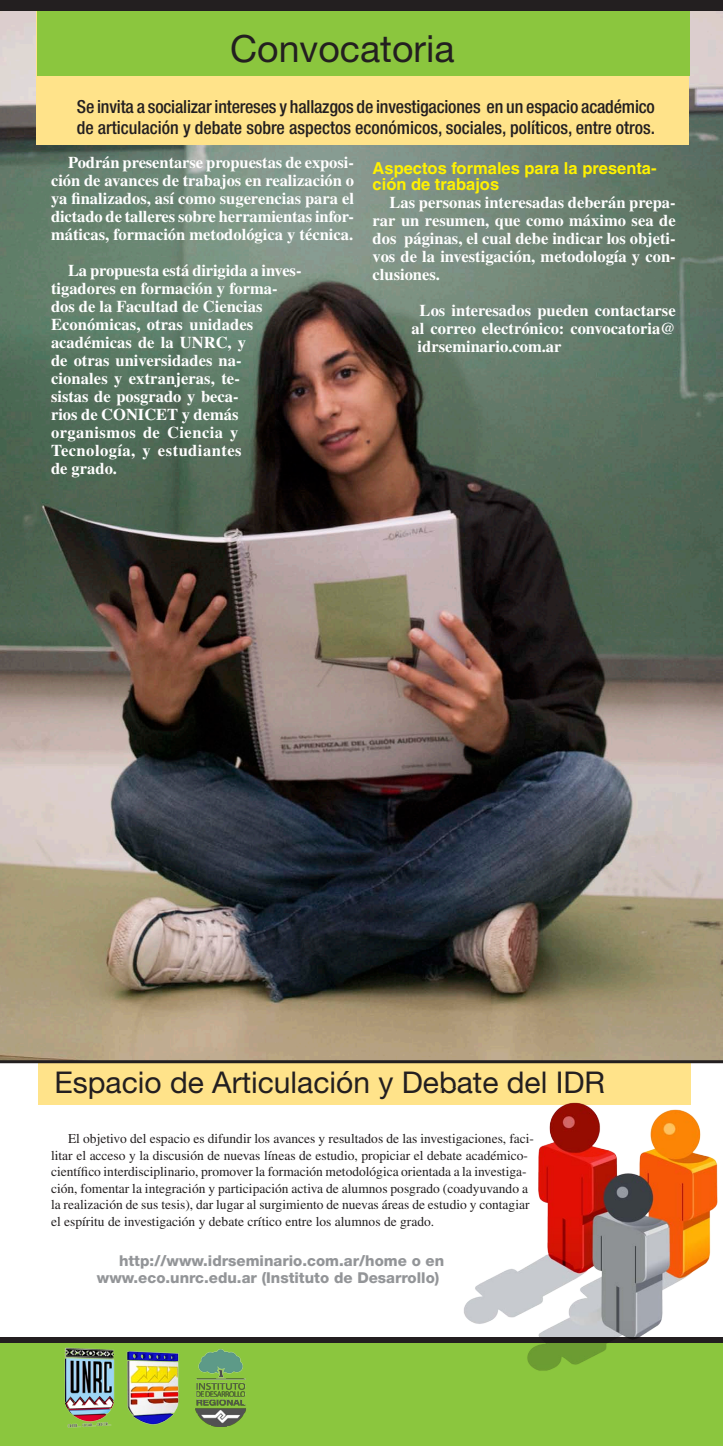
<style>
.page{position:relative;width:723px;height:1446px;background:#fff}
.page>*{position:absolute;margin:0;border:0;box-sizing:border-box;transform-origin:0 0}
.TITULO_NOTA{font:37.5px "Helvetica Neue LT Pro";color:#231f20}
.TITULO_NOTA-2{font:30px "Helvetica Neue LT Pro";color:#231f20}
.Bajada{font:500 condensed 18px/21.6px "Helvetica Neue LT Pro";letter-spacing:-.01em;color:#231f20}
.t1{font:700 16.5px/18px "Times";color:#fff;text-align:justify}
.subtitulo{font:700 16.5px/16.5px "Helvetica";color:#fff101}
.super_remarcado{font:800 15px "Helvetica Neue LT Pro";color:#939598}
.t2{font:13.5px/16.5px "Times";color:#231f20}
</style>
<div class="page">
<img style="left:0;top:11px;width:722px;height:1049px">
<div style="left:37px;top:1px;width:652px;height:144px;background:#ffe38a"></div>
<div style="left:37px;top:5px;width:653px;height:71px;background:#8bc63e"></div>
<div style="left:38px;top:1062px;width:653px;height:42px;background:#ffe38a"></div>
<hr style="left:0;top:1060px;width:723px;height:3px;background:#231f20">
<div style="left:0;top:0;width:722px;height:11px;background:#231f20"></div>
<div style="left:0;top:1342px;width:723px;height:103px;background:#8bc63e"></div>
<div style="left:0;top:1337px;width:723px;height:5px;background:#231f20"></div>
<img style="left:195px;top:1349px;width:52px;height:77px">
<img style="left:64px;top:1347px;width:51px;height:81px">
<img style="left:126px;top:1351px;width:53px;height:74px">
<img style="left:442px;top:1102px;width:281px;height:269px">
<p class="TITULO_NOTA" style="left:230px;top:26px;width:226px">Convocatoria</p>
<p class="Bajada" style="left:77px;top:95px;width:580px">Se invita a socializar intereses y hallazgos de investigaciones en un espacio académico de articulación y debate sobre aspectos económicos, sociales, políticos, entre otros.</p>
<p class="t1" style="left:51px;top:153px;width:304px;text-indent:17px">Podrán presentarse propuestas de exposi&shy;ción de avances de trabajos en realización o ya finalizados, así como sugerencias para el dictado de talleres sobre herramientas infor&shy;máticas, formación metodológica y técnica.</p>
<p class="t1" style="left:51px;top:261px;width:252px;text-align:left;text-indent:17px">La propuesta está dirigida a inves&shy;tigadores en formación y forma&shy;dos de la Facultad de Ciencias<br>Económicas, otras unidades académicas de la UNRC, y<br>de otras universidades na&shy;cionales y extranjeras, te-<br>sistas de posgrado y beca-<br>rios de CONICET y demás organismos de Ciencia y<br>Tecnología, y estudiantes<br>de grado.</p>
<p class="subtitulo" style="left:373px;top:159px;width:285px">Aspectos formales para la presenta&shy;ción de trabajos</p>
<p class="t1" style="left:373px;top:193px;width:305px;text-indent:17px">Las personas interesadas deberán prepa&shy;rar un resumen, que como máximo sea de dos páginas, el cual debe indicar los objeti&shy;vos de la investigación, metodología y con&shy;clusiones.</p>
<p class="t1" style="left:420px;top:301px;width:257px">Los interesados pueden contactarse</p>
<p class="t1" style="left:412px;top:319px;width:265px">al correo electrónico: convocatoria@</p>
<p class="t1" style="left:418px;top:337px;width:145px">idrseminario.com.ar</p>
<p class="TITULO_NOTA-2" style="left:54px;top:1065px;width:552px">Espacio de Articulación y Debate del IDR</p>
<p class="t2" style="left:51px;top:1130px;width:485px;text-indent:17px">El objetivo del espacio es difundir los avances y resultados de las investigaciones, faci&shy;litar el acceso y la discusión de nuevas líneas de estudio, propiciar el debate académico&shy;científico interdisciplinario, promover la formación metodológica orientada a la investiga&shy;ción, fomentar la integración y participación activa de alumnos posgrado (coadyuvando a la realización de sus tesis), dar lugar al surgimiento de nuevas áreas de estudio y contagiar el espíritu de investigación y debate crítico entre los alumnos de grado.</p>
<p class="super_remarcado" style="left:119px;top:1252px;width:327px">http://www.idrseminario.com.ar/home o en</p>
<p class="super_remarcado" style="left:97px;top:1268px;width:344px">www.eco.unrc.edu.ar (Instituto de Desarrollo)</p>
</div>
